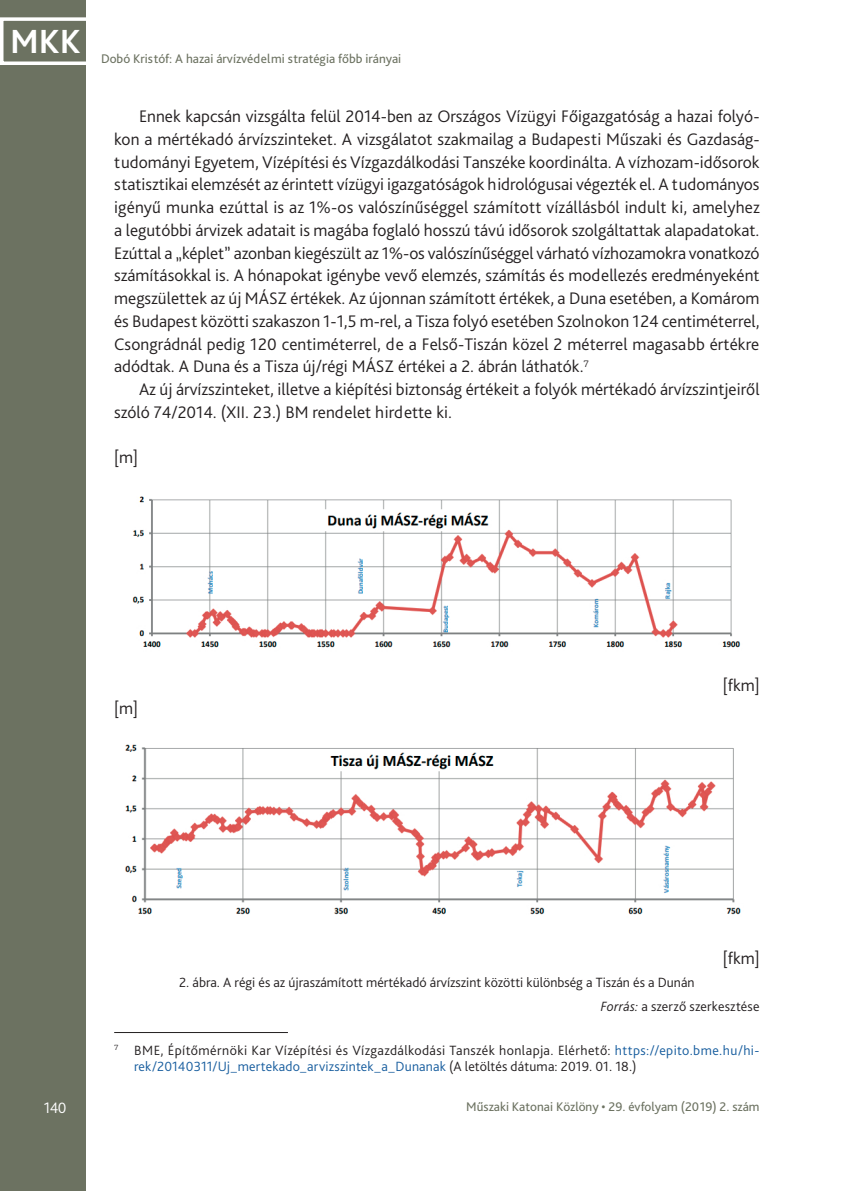
<style>
.page{position:relative;width:844px;height:1191px;background:#fff}
.page>*{position:absolute;margin:0;border:0;box-sizing:border-box;transform-origin:0 0}
.t1{font:700 35px "Bliss Pro";color:#fff}
.Szöveg{font:300 17.5px/22.8px "Bliss Pro";color:#231f20;text-align:justify}
.t2{font:300 15.75px "Bliss Pro";color:#fff}
.Lábjegyzet{font:300 14px/16.8px "Bliss Pro";letter-spacing:.02em;color:#231f20}
.Ábra_címe{font:300 14px "Bliss Pro";color:#231f20}
.ábra_forrás{font:300 14px "Bliss Pro";color:#231f20}
.t3{font:13.12px "Bliss Pro";color:#6c7261}
.s1{font-style:italic}
.s2{color:#175d9e}
</style>
<div class="page">
<div style="left:0;top:0;width:85px;height:1191px;background:#6c7261"></div>
<div style="left:0;top:17px;width:94px;height:48px;border:4px solid #fff"></div>
<img style="left:132px;top:496px;width:609px;height:152px">
<img style="left:125px;top:744px;width:616px;height:171px">
<hr style="left:114px;top:1032px;width:174px;height:1px;background:#231f20">
<h1 class="t1" style="left:10px;top:20px;width:72px">MKK</h1>
<p class="t3" style="left:101px;top:50px;width:302px">Dobó Kristóf: A hazai árvízvédelmi stratégia főbb irányai</p>
<p class="Szöveg" style="left:114px;top:104px;width:647px;text-indent:25px">Ennek kapcsán vizsgálta felül 2014-ben az Országos Vízügyi Főigazgatóság a hazai folyó&shy;kon a mértékadó árvízszinteket. A vizsgálatot szakmailag a Budapesti Műszaki és Gazdaság&shy;tudományi Egyetem, Vízépítési és Vízgazdálkodási Tanszéke koordinálta. A vízhozam-idősorok statisztikai elemzését az érintett vízügyi igazgatóságok hidrológusai végezték el. A tudományos igényű munka ezúttal is az 1%-os valószínűséggel számított vízállásból indult ki, amelyhez a legutóbbi árvizek adatait is magába foglaló hosszú távú idősorok szolgáltattak alapadatokat.<br>Ezúttal a „képlet” azonban kiegészült az 1%-os valószínűséggel várható vízhozamokra vonatkozó számításokkal is. A hónapokat igénybe vevő elemzés, számítás és modellezés eredményeként megszülettek az új MÁSZ értékek. Az újonnan számított értékek, a Duna esetében, a Komárom és Budapest közötti szakaszon 1-1,5 m-rel, a Tisza folyó esetében Szolnokon 124 centiméterrel, Csongrádnál pedig 120 centiméterrel, de a Felső-Tiszán közel 2 méterrel magasabb értékre adódtak. A Duna és a Tisza új/régi MÁSZ értékei a 2. ábrán láthatók.<sup>7</sup></p>
<p class="Szöveg" style="left:114px;top:377px;width:646px;text-indent:25px">Az új árvízszinteket, illetve a kiépítési biztonság értékeit a folyók mértékadó árvízszintjeiről szóló 74/2014. (XII. 23.) BM rendelet hirdette ki.</p>
<p class="Szöveg" style="left:114px;top:446px;width:25px">[m]</p>
<p class="Szöveg" style="left:114px;top:696px;width:25px">[m]</p>
<p class="Szöveg" style="left:722px;top:673px;width:38px">[fkm]</p>
<p class="Szöveg" style="left:722px;top:946px;width:38px">[fkm]</p>
<p class="Ábra_címe" style="left:179px;top:973px;width:516px">2. ábra. A régi és az újraszámított mértékadó árvízszint közötti különbség a Tiszán és a Dunán</p>
<p class="ábra_forrás" style="left:600px;top:998px;width:160px"><span class="s1">Forrás:</span> a szerző szerkesztése</p>
<p class="Lábjegyzet" style="left:134px;top:1041px;width:627px;text-indent:-20px"><sup>7</sup> BME, Építőmérnöki Kar Vízépítési és Vízgazdálkodási Tanszék honlapja. Elérhető: <span class="s2">https://epito.bme.hu/hi&shy;rek/20140311/Uj_mertekado_arvizszintek_a_Dunanak</span> (A letöltés dátuma: 2019. 01. 18.)</p>
<p class="t2" style="left:44px;top:1098px;width:24px">140</p>
<p class="t3" style="left:466px;top:1098px;width:295px">Műszaki Katonai Közlöny • 29. évfolyam (2019) 2. szám</p>
</div>
